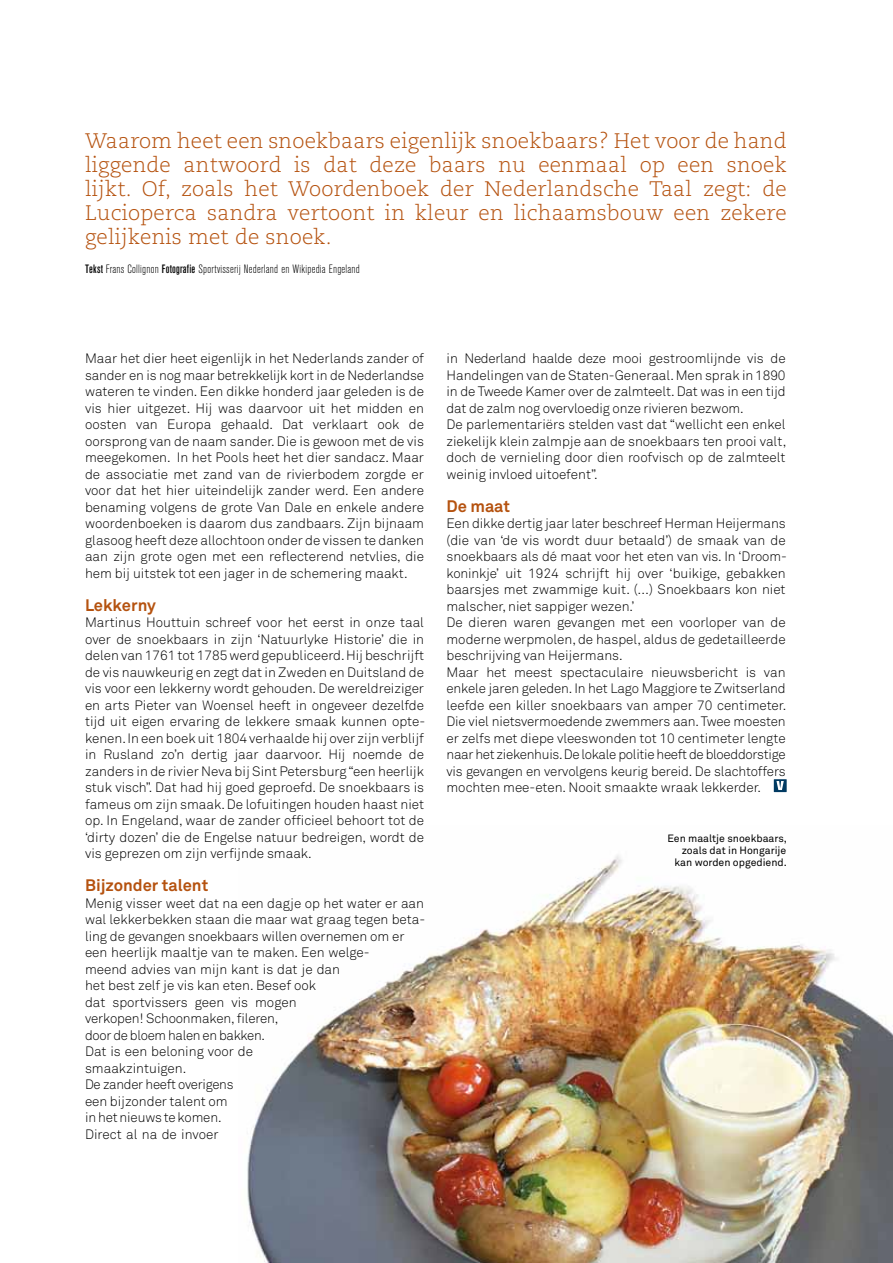
<style>
.page{position:relative;width:893px;height:1263px;background:#fff}
.page>*{position:absolute;margin:0;border:0;box-sizing:border-box;transform-origin:0 0}
.t1{font:21px/24px "Caecilia Light Os F";letter-spacing:.01em;color:#b5520f;text-align:justify}
.t2{font:700 16.5px "Akkurat";color:#b5520f}
.t3{font:300 13.5px/16.5px "Akkurat";color:#000}
.t4{font:300 12px "Akzidenz Grotesk Condensed BQ";letter-spacing:.02em;color:#000}
.t5{font:10.5px/12px "Akkurat";color:#000;text-align:right}
.s1{font-weight:500}
</style>
<div class="page">
<img style="left:247px;top:855px;width:646px;height:408px">
<svg style="left:774px;top:779px;width:13px;height:13px"></svg>
<p class="t1" style="left:85px;top:130px;width:703px">Waarom heet een snoekbaars eigenlijk snoekbaars? Het voor de hand liggende antwoord is dat deze baars nu eenmaal op een snoek lijkt. Of, zoals het Woordenboek der Nederlandsche Taal zegt: de Lucioperca sandra vertoont in kleur en lichaamsbouw een zekere gelijkenis met de snoek.</p>
<p class="t4" style="left:85px;top:262px;width:276px"><span class="s1">Tekst</span> Frans Collignon <span class="s1">Fotografie</span> Sportvisserij Nederland en Wikipedia Engeland</p>
<p class="t3" style="left:85px;top:350px;width:341px;text-align:justify">Maar het dier heet eigenlijk in het Nederlands zander of sander en is nog maar betrekkelijk kort in de Nederlandse wateren te vinden. Een dikke honderd jaar geleden is de vis hier uitgezet. Hij was daarvoor uit het midden en oosten van Europa gehaald. Dat verklaart ook de oorsprong van de naam sander. Die is gewoon met de vis meegekomen. In het Pools heet het dier sandacz. Maar de associatie met zand van de rivierbodem zorgde er voor dat het hier uiteindelijk zander werd. Een andere benaming volgens de grote Van Dale en enkele andere woordenboeken is daarom dus zandbaars. Zijn bijnaam glasoog heeft deze allochtoon onder de vissen te danken aan zijn grote ogen met een reflecterend netvlies, die hem bij uitstek tot een jager in de schemering maakt.</p>
<p class="t2" style="left:85px;top:594px;width:73px">Lekkerny</p>
<p class="t3" style="left:85px;top:614px;width:342px;text-align:justify">Martinus Houttuin schreef voor het eerst in onze taal over de snoekbaars in zijn ‘Natuurlyke Historie’ die in delen van 1761 tot 1785 werd gepubliceerd. Hij beschrijft de vis nauwkeurig en zegt dat in Zweden en Duitsland de vis voor een lekkerny wordt gehouden. De wereldreiziger en arts Pieter van Woensel heeft in ongeveer dezelfde tijd uit eigen ervaring de lekkere smaak kunnen opte&shy;kenen. In een boek uit 1804 verhaalde hij over zijn verblijf in Rusland zo’n dertig jaar daarvoor. Hij noemde de zanders in de rivier Neva bij Sint Petersburg “een heerlijk stuk visch”. Dat had hij goed geproefd. De snoekbaars is fameus om zijn smaak. De lofuitingen houden haast niet op. In Engeland, waar de zander officieel behoort tot de ‘dirty dozen’ die de Engelse natuur bedreigen, wordt de vis geprezen om zijn verfijnde smaak.</p>
<p class="t2" style="left:85px;top:875px;width:125px">Bijzonder talent</p>
<p class="t3" style="left:85px;top:895px;width:342px">Menig visser weet dat na een dagje op het water er aan wal lekkerbekken staan die maar wat graag tegen beta&shy;ling de gevangen snoekbaars willen overnemen om er een heerlijk maaltje van te maken. Een welge-<br>meend advies van mijn kant is dat je dan<br>het best zelf je vis kan eten. Besef ook<br>dat sportvissers geen vis mogen<br>verkopen! Schoonmaken, fileren,<br>door de bloem halen en bakken.<br>Dat is een beloning voor de<br>smaakzintuigen.<br>De zander heeft overigens<br>een bijzonder talent om<br>in het nieuws te komen.<br>Direct al na de invoer</p>
<p class="t3" style="left:446px;top:350px;width:341px">in Nederland haalde deze mooi gestroomlijnde vis de Handelingen van de Staten-Generaal. Men sprak in 1890 in de Tweede Kamer over de zalmteelt. Dat was in een tijd dat de zalm nog overvloedig onze rivieren bezwom.<br>De parlementariërs stelden vast dat “wellicht een enkel ziekelijk klein zalmpje aan de snoekbaars ten prooi valt, doch de vernieling door dien roofvisch op de zalmteelt weinig invloed uitoefent”.</p>
<p class="t2" style="left:446px;top:495px;width:65px">De maat</p>
<p class="t3" style="left:446px;top:515px;width:342px">Een dikke dertig jaar later beschreef Herman Heijermans (die van ‘de vis wordt duur betaald’) de smaak van de snoekbaars als dé maat voor het eten van vis. In ‘Droom&shy;koninkje’ uit 1924 schrijft hij over ‘buikige, gebakken baarsjes met zwammige kuit. (…) Snoekbaars kon niet malscher, niet sappiger wezen.’<br>De dieren waren gevangen met een voorloper van de moderne werpmolen, de haspel, aldus de gedetailleerde beschrijving van Heijermans.<br>Maar het meest spectaculaire nieuwsbericht is van enkele jaren geleden. In het Lago Maggiore te Zwitserland leefde een killer snoekbaars van amper 70 centimeter.<br>Die viel nietsvermoedende zwemmers aan. Twee moesten er zelfs met diepe vleeswonden tot 10 centimeter lengte naar het ziekenhuis. De lokale politie heeft de bloeddorstige vis gevangen en vervolgens keurig bereid. De slachtoffers mochten mee-eten. Nooit smaakte wraak lekkerder.</p>
<p class="t5" style="left:667px;top:832px;width:121px">Een maaltje snoekbaars, zoals dat in Hongarije kan worden opgediend.</p>
</div>
